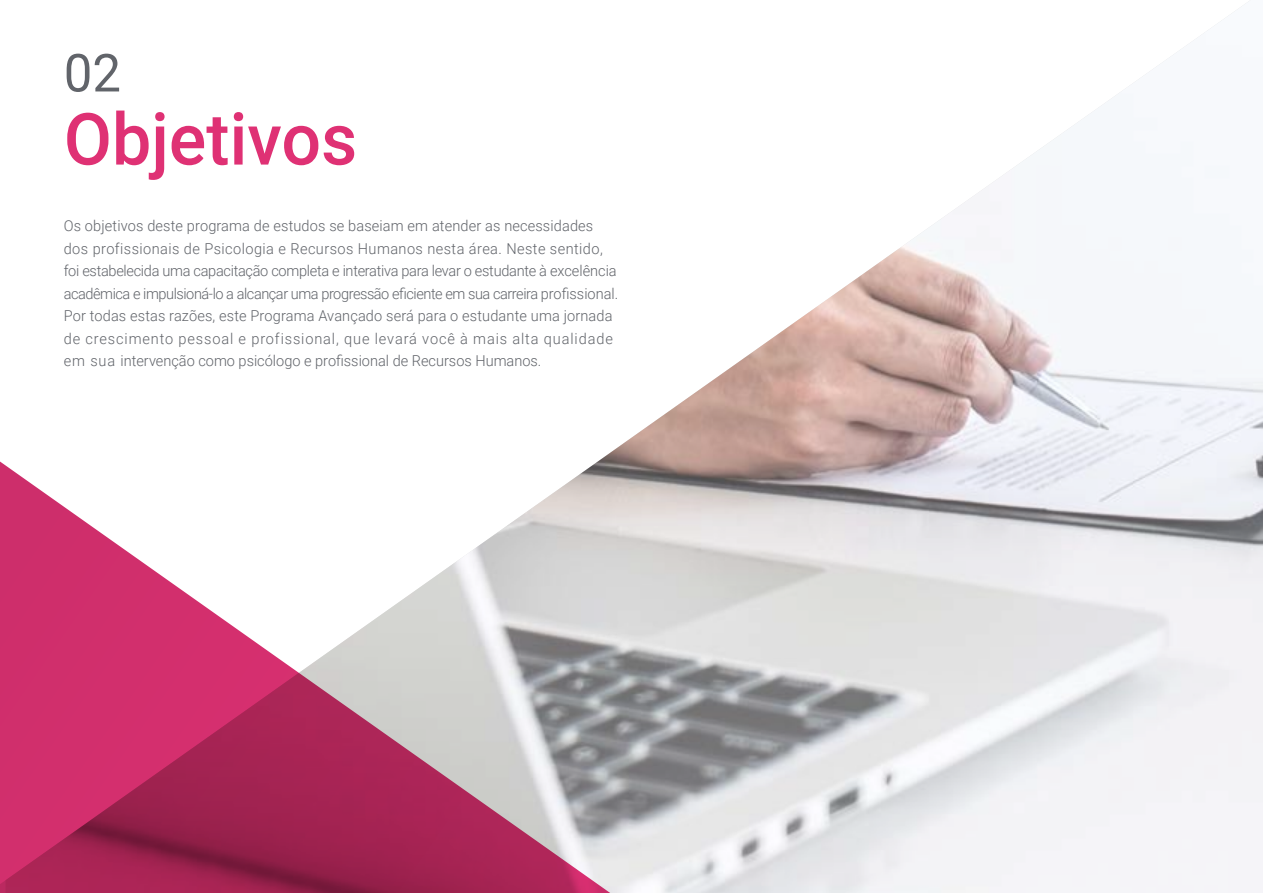
<style>
.page{position:relative;width:1263px;height:893px;background:#fff}
.page>*{position:absolute;margin:0;border:0;box-sizing:border-box;transform-origin:0 0}
.t1{font:500 72px "Roboto";color:#df3174}
.t2{font:52.5px "Roboto";color:#61646a}
.t3{font:300 15px/22.5px "Roboto";letter-spacing:.01em;color:#61646a}
</style>
<div class="page">
<img style="left:620px;top:1px;width:643px;height:892px">
<svg style="left:0;top:446px;width:640px;height:447px"></svg>
<h2 class="t2" style="left:64px;top:36px;width:59px">02</h2>
<h1 class="t1" style="left:64px;top:89px;width:295px">Objetivos</h1>
<p class="t3" style="left:64px;top:214px;width:556px">Os objetivos deste programa de estudos se baseiam em atender as necessidades dos profissionais de Psicologia e Recursos Humanos nesta área. Neste sentido, foi estabelecida uma capacitação completa e interativa para levar o estudante à excelência acadêmica e impulsioná-lo a alcançar uma progressão eficiente em sua carreira profissional.<br>Por todas estas razões, este Programa Avançado será para o estudante uma jornada de crescimento pessoal e profissional, que levará você à mais alta qualidade em sua intervenção como psicólogo e profissional de Recursos Humanos.</p>
</div>
